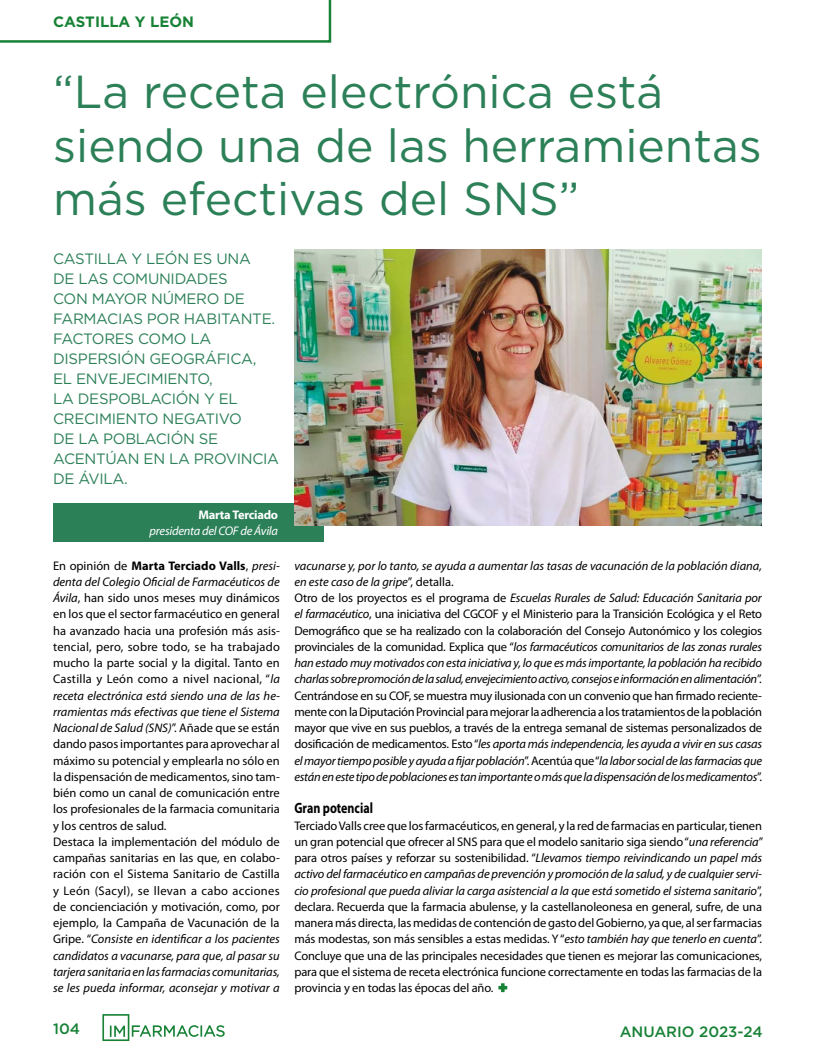
<style>
.page{position:relative;width:815px;height:1063px;background:#fff}
.page>*{position:absolute;margin:0;border:0;box-sizing:border-box;transform-origin:0 0}
.t1{font:46.25px/53.8px "Gotham";color:#2c8058}
.t2{font:15px/20px "Gotham";letter-spacing:-.02em;color:#2c8058}
.t3{font:500 15px "Gotham";color:#178236}
.t4{font:700 15px "Gotham";color:#178236}
.t5{font:700 15px "Myriad Pro";color:#000;scale:.8 1}
.t6{font:12.5px/16.2px "Myriad Pro";color:#000}
.t7{font:italic 12.5px/16.2px "Myriad Pro";letter-spacing:-.02em;color:#000}
.t8{font:italic 12.5px "Myriad Pro";letter-spacing:-.02em;color:#fff}
.t9{font:700 12.5px "Myriad Pro";letter-spacing:-.02em;color:#fff}
.s1{font-weight:700}
.s2{font-style:italic}
.s3{font-style:normal}
</style>
<div class="page">
<svg style="left:0;top:0;width:331px;height:43px"></svg>
<svg style="left:102px;top:1014px;width:123px;height:27px"></svg>
<div style="left:53px;top:503px;width:270px;height:39px;background:#2c8058"></div>
<img style="left:294px;top:250px;width:468px;height:276px">
<svg style="left:498px;top:983px;width:9px;height:9px"></svg>
<p class="t4" style="left:53px;top:13px;width:143px">CASTILLA Y LEÓN</p>
<h1 class="t1" style="left:53px;top:64px;width:710px">“La receta electrónica está siendo una de las herramientas más efectivas del SNS”</h1>
<p class="t2" style="left:53px;top:248px;width:228px">CASTILLA Y LEÓN ES UNA<br>DE LAS COMUNIDADES<br>CON MAYOR NÚMERO DE<br>FARMACIAS POR HABITANTE.<br>FACTORES COMO LA<br>DISPERSIÓN GEOGRÁFICA,<br>EL ENVEJECIMIENTO,<br>LA DESPOBLACIÓN Y EL<br>CRECIMIENTO NEGATIVO<br>DE LA POBLACIÓN SE<br>ACENTÚAN EN LA PROVINCIA<br>DE ÁVILA.</p>
<p class="t9" style="left:198px;top:506px;width:81px">Marta Terciado</p>
<p class="t8" style="left:150px;top:523px;width:130px">presidenta del COF de Ávila</p>
<p class="t6" style="left:53px;top:557px;width:228px">En opinión de <span class="s1">Marta Terciado Valls</span>, <span class="s2">presi&shy;denta del Colegio Oficial de Farmacéuticos de Ávila</span>, han sido unos meses muy dinámicos en los que el sector farmacéutico en general ha avanzado hacia una profesión más asis&shy;tencial, pero, sobre todo, se ha trabajado mucho la parte social y la digital. Tanto en Castilla y León como a nivel nacional, “<span class="s2">la receta electrónica está siendo una de las he&shy;rramientas más efectivas que tiene el Sistema Nacional de Salud (SNS)</span>”. Añade que se están dando pasos importantes para aprovechar al máximo su potencial y emplearla no sólo en la dispensación de medicamentos, sino tam&shy;bién como un canal de comunicación entre los profesionales de la farmacia comunitaria y los centros de salud.<br>Destaca la implementación del módulo de campañas sanitarias en las que, en colabo&shy;ración con el Sistema Sanitario de Castilla y León (Sacyl), se llevan a cabo acciones de concienciación y motivación, como, por ejemplo, la Campaña de Vacunación de la Gripe. “<span class="s2">Consiste en identificar a los pacientes candidatos a vacunarse, para que, al pasar su tarjera sanitaria en las farmacias comunitarias, se les pueda informar, aconsejar y motivar a</span></p>
<p class="t7" style="left:294px;top:557px;width:469px">vacunarse y, por lo tanto, se ayuda a aumentar las tasas de vacunación de la población diana, en este caso de la gripe<span class="s3">”, detalla.<br>Otro de los proyectos es el programa de</span> Escuelas Rurales de Salud: Educación Sanitaria por el farmacéutico<span class="s3">, una iniciativa del CGCOF y el Ministerio para la Transición Ecológica y el Reto Demográfico que se ha realizado con la colaboración del Consejo Autonómico y los colegios provinciales de la comunidad. Explica que “</span>los farmacéuticos comunitarios de las zonas rurales han estado muy motivados con esta iniciativa y, lo que es más importante, la población ha recibido charlas sobre promoción de la salud, envejecimiento activo, consejos e información en alimentación<span class="s3">”.<br>Centrándose en su COF, se muestra muy ilusionada con un convenio que han firmado reciente&shy;mente con la Diputación Provincial para mejorar la adherencia a los tratamientos de la población mayor que vive en sus pueblos, a través de la entrega semanal de sistemas personalizados de dosificación de medicamentos. Esto “</span>les aporta más independencia, les ayuda a vivir en sus casas el mayor tiempo posible y ayuda a fijar población<span class="s3">”. Acentúa que “</span>la labor social de las farmacias que están en este tipo de poblaciones es tan importante o más que la dispensación de los medicamentos<span class="s3">”.</span></p>
<p class="t5" style="left:294px;top:799px;width:100px">Gran potencial</p>
<p class="t6" style="left:294px;top:817px;width:470px;text-align:justify">Terciado Valls cree que los farmacéuticos, en general, y la red de farmacias en particular, tienen un gran potencial que ofrecer al SNS para que el modelo sanitario siga siendo “<span class="s2">una referencia</span>” para otros países y reforzar su sostenibilidad. “<span class="s2">Llevamos tiempo reivindicando un papel más activo del farmacéutico en campañas de prevención y promoción de la salud, y de cualquier servi&shy;cio profesional que pueda aliviar la carga asistencial a la que está sometido el sistema sanitario</span>”, declara. Recuerda que la farmacia abulense, y la castellanoleonesa en general, sufre, de una manera más directa, las medidas de contención de gasto del Gobierno, ya que, al ser farmacias más modestas, son más sensibles a estas medidas. Y “<span class="s2">esto también hay que tenerlo en cuenta</span>”.<br>Concluye que una de las principales necesidades que tienen es mejorar las comunicaciones, para que el sistema de receta electrónica funcione correctamente en todas las farmacias de la provincia y en todas las épocas del año.</p>
<p class="t3" style="left:53px;top:1018px;width:29px">104</p>
<p class="t3" style="left:620px;top:1022px;width:144px">ANUARIO 2023-24</p>
</div>
